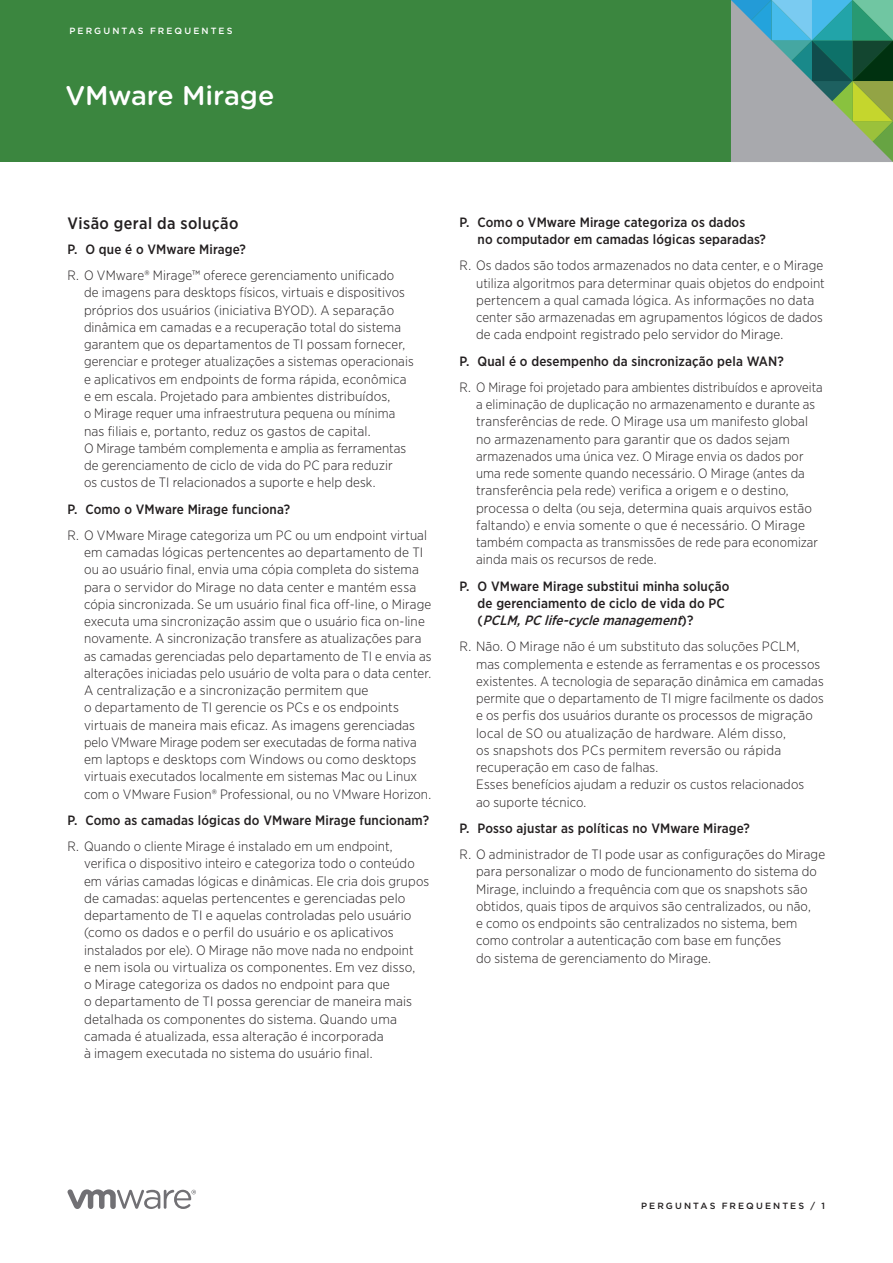
<style>
.page{position:relative;width:893px;height:1263px;background:#fff}
.page>*{position:absolute;margin:0;border:0;box-sizing:border-box;transform-origin:0 0}
._1a_Main_Title{font:500 27px "Gotham Rounded";letter-spacing:-.005em;color:#fff}
._4a_Subhead_1{font:500 16.5px "Gotham Narrow";letter-spacing:.025em;color:#231f20}
._5a_Body_Answer{font:300 13.5px/17.2px "Gotham Narrow";letter-spacing:.01em;color:#231f20}
._4b_Subhead_2_Questi{font:500 13.5px/17.2px "Gotham Narrow";letter-spacing:.01em;color:#231f20}
.Folio{font:500 9px "Gotham";letter-spacing:.235em;color:#231f20}
.t1{font:500 9px "Gotham";letter-spacing:.235em;color:#fff}
.s1{font-style:italic}
</style>
<div class="page">
<div style="left:0;top:0;width:893px;height:162px;background:#3b863f"></div>
<svg style="left:731px;top:0;width:162px;height:162px;background:#78a097"></svg>
<svg style="left:68px;top:1189px;width:128px;height:20px"></svg>
<p class="t1" style="left:69px;top:25px;width:164px">PERGUNTAS FREQUENTES</p>
<p class="_1a_Main_Title" style="left:65px;top:76px;width:210px">VMware Mirage</p>
<p class="_4a_Subhead_1" style="left:68px;top:213px;width:172px">Visão geral da solução</p>
<p class="_4b_Subhead_2_Questi" style="left:68px;top:240px;width:180px">P. O que é o VMware Mirage?</p>
<p class="_5a_Body_Answer" style="left:84px;top:267px;width:331px;text-indent:-16px">R. O VMware® Mirage™ oferece gerenciamento unificado<br>de imagens para desktops físicos, virtuais e dispositivos próprios dos usuários (iniciativa BYOD). A separação dinâmica em camadas e a recuperação total do sistema garantem que os departamentos de TI possam fornecer, gerenciar e proteger atualizações a sistemas operacionais e aplicativos em endpoints de forma rápida, econômica e em escala. Projetado para ambientes distribuídos,<br>o Mirage requer uma infraestrutura pequena ou mínima nas filiais e, portanto, reduz os gastos de capital.<br>O Mirage também complementa e amplia as ferramentas de gerenciamento de ciclo de vida do PC para reduzir<br>os custos de TI relacionados a suporte e help desk.</p>
<p class="_4b_Subhead_2_Questi" style="left:68px;top:500px;width:224px">P. Como o VMware Mirage funciona?</p>
<p class="_5a_Body_Answer" style="left:84px;top:526px;width:349px;text-indent:-16px">R. O VMware Mirage categoriza um PC ou um endpoint virtual em camadas lógicas pertencentes ao departamento de TI ou ao usuário final, envia uma cópia completa do sistema para o servidor do Mirage no data center e mantém essa cópia sincronizada. Se um usuário final fica off-line, o Mirage executa uma sincronização assim que o usuário fica on-line novamente. A sincronização transfere as atualizações para as camadas gerenciadas pelo departamento de TI e envia as alterações iniciadas pelo usuário de volta para o data center.<br>A centralização e a sincronização permitem que<br>o departamento de TI gerencie os PCs e os endpoints virtuais de maneira mais eficaz. As imagens gerenciadas pelo VMware Mirage podem ser executadas de forma nativa em laptops e desktops com Windows ou como desktops virtuais executados localmente em sistemas Mac ou Linux com o VMware Fusion® Professional, ou no VMware Horizon.</p>
<p class="_4b_Subhead_2_Questi" style="left:68px;top:811px;width:363px">P. Como as camadas lógicas do VMware Mirage funcionam?</p>
<p class="_5a_Body_Answer" style="left:84px;top:837px;width:347px;text-indent:-16px">R. Quando o cliente Mirage é instalado em um endpoint, verifica o dispositivo inteiro e categoriza todo o conteúdo em várias camadas lógicas e dinâmicas. Ele cria dois grupos de camadas: aquelas pertencentes e gerenciadas pelo departamento de TI e aquelas controladas pelo usuário (como os dados e o perfil do usuário e os aplicativos instalados por ele). O Mirage não move nada no endpoint<br>e nem isola ou virtualiza os componentes. Em vez disso,<br>o Mirage categoriza os dados no endpoint para que<br>o departamento de TI possa gerenciar de maneira mais detalhada os componentes do sistema. Quando uma camada é atualizada, essa alteração é incorporada<br>à imagem executada no sistema do usuário final.</p>
<p class="_4b_Subhead_2_Questi" style="left:478px;top:213px;width:290px;text-indent:-18px">P. Como o VMware Mirage categoriza os dados<br>no computador em camadas lógicas separadas?</p>
<p class="_5a_Body_Answer" style="left:476px;top:257px;width:350px;text-indent:-16px">R. Os dados são todos armazenados no data center, e o Mirage utiliza algoritmos para determinar quais objetos do endpoint pertencem a qual camada lógica. As informações no data center são armazenadas em agrupamentos lógicos de dados de cada endpoint registrado pelo servidor do Mirage.</p>
<p class="_4b_Subhead_2_Questi" style="left:460px;top:352px;width:326px">P. Qual é o desempenho da sincronização pela WAN?</p>
<p class="_5a_Body_Answer" style="left:476px;top:378px;width:348px;text-indent:-16px">R. O Mirage foi projetado para ambientes distribuídos e aproveita a eliminação de duplicação no armazenamento e durante as transferências de rede. O Mirage usa um manifesto global no armazenamento para garantir que os dados sejam armazenados uma única vez. O Mirage envia os dados por uma rede somente quando necessário. O Mirage (antes da transferência pela rede) verifica a origem e o destino, processa o delta (ou seja, determina quais arquivos estão faltando) e envia somente o que é necessário. O Mirage também compacta as transmissões de rede para economizar ainda mais os recursos de rede.</p>
<p class="_4b_Subhead_2_Questi" style="left:478px;top:577px;width:253px;text-indent:-18px">P. O VMware Mirage substitui minha solução de gerenciamento de ciclo de vida do PC ( <span class="s1">PCLM,PC life-cyclemanagement</span>) ?</p>
<p class="_5a_Body_Answer" style="left:476px;top:638px;width:349px;text-indent:-16px">R. Não. O Mirage não é um substituto das soluções PCLM, mas complementa e estende as ferramentas e os processos existentes. A tecnologia de separação dinâmica em camadas permite que o departamento de TI migre facilmente os dados e os perfis dos usuários durante os processos de migração local de SO ou atualização de hardware. Além disso,<br>os snapshots dos PCs permitem reversão ou rápida recuperação em caso de falhas.<br>Esses benefícios ajudam a reduzir os custos relacionados<br>ao suporte técnico.</p>
<p class="_4b_Subhead_2_Questi" style="left:460px;top:819px;width:292px">P. Posso ajustar as políticas no VMware Mirage?</p>
<p class="_5a_Body_Answer" style="left:476px;top:845px;width:351px;text-indent:-16px">R. O administrador de TI pode usar as configurações do Mirage para personalizar o modo de funcionamento do sistema do Mirage, incluindo a frequência com que os snapshots são obtidos, quais tipos de arquivos são centralizados, ou não,<br>e como os endpoints são centralizados no sistema, bem como controlar a autenticação com base em funções<br>do sistema de gerenciamento do Mirage.</p>
<p class="Folio" style="left:641px;top:1200px;width:185px">PERGUNTAS FREQUENTES / 1</p>
</div>
